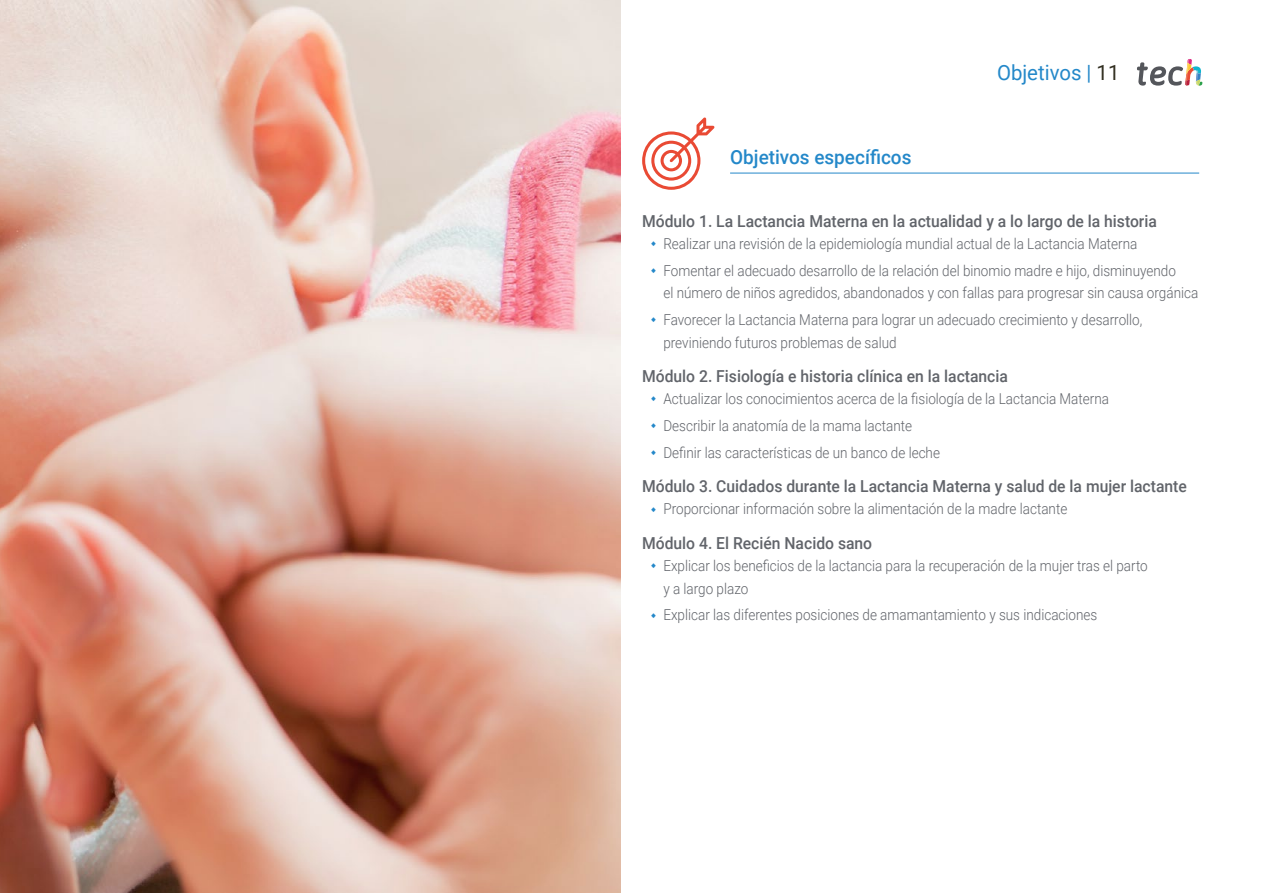
<style>
.page{position:relative;width:1263px;height:893px;background:#fff}
.page>*{position:absolute;margin:0;border:0;box-sizing:border-box;transform-origin:0 0}
.t1{font:21px "Roboto";color:#2488c9}
.t2{font:500 19.5px "Roboto";color:#2488c9}
.t3{font:500 16.5px "Roboto";color:#61646a;scale:.95 1}
.t4{font:300 15px/26.7px "Roboto";color:#61646a;scale:.9 1}
.s1{color:#312e20}
</style>
<div class="page">
<hr style="left:730px;top:173px;width:469px;height:1px;background:#2488c9">
<svg style="left:642px;top:117px;width:72px;height:73px"></svg>
<img style="left:0;top:0;width:621px;height:893px">
<svg style="left:1137px;top:59px;width:65px;height:27px"></svg>
<h2 class="t2" style="left:730px;top:144px;width:183px">Objetivos específicos</h2>
<h1 class="t1" style="left:997px;top:57px;width:124px">Objetivos | <span class="s1">11</span></h1>
<p class="t3" style="left:642px;top:209px;width:543px">Módulo 1. La Lactancia Materna en la actualidad y a lo largo de la historia</p>
<p class="t4" style="left:663px;top:230px;width:571px">Realizar una revisión de la epidemiología mundial actual de la Lactancia Materna<br>Fomentar el adecuado desarrollo de la relación del binomio madre e hijo, disminuyendo</p>
<p class="t4" style="left:663px;top:279px;width:596px">el número de niños agredidos, abandonados y con fallas para progresar sin causa orgánica<br>Favorecer la Lactancia Materna para lograr un adecuado crecimiento y desarrollo,</p>
<p class="t4" style="left:663px;top:328px;width:261px">previniendo futuros problemas de salud</p>
<p class="t3" style="left:642px;top:364px;width:387px">Módulo 2. Fisiología e historia clínica en la lactancia</p>
<p class="t4" style="left:663px;top:385px;width:497px">Actualizar los conocimientos acerca de la fisiología de la Lactancia Materna<br>Describir la anatomía de la mama lactante<br>Definir las características de un banco de leche</p>
<p class="t3" style="left:642px;top:475px;width:575px">Módulo 3. Cuidados durante la Lactancia Materna y salud de la mujer lactante</p>
<p class="t4" style="left:663px;top:495px;width:450px">Proporcionar información sobre la alimentación de la madre lactante</p>
<p class="t3" style="left:642px;top:531px;width:244px">Módulo 4. El Recién Nacido sano</p>
<p class="t4" style="left:663px;top:554px;width:540px;line-height:22.5px">Explicar los beneficios de la lactancia para la recuperación de la mujer tras el parto y a largo plazo</p>
<p class="t4" style="left:663px;top:601px;width:484px">Explicar las diferentes posiciones de amamantamiento y sus indicaciones</p>
</div>
